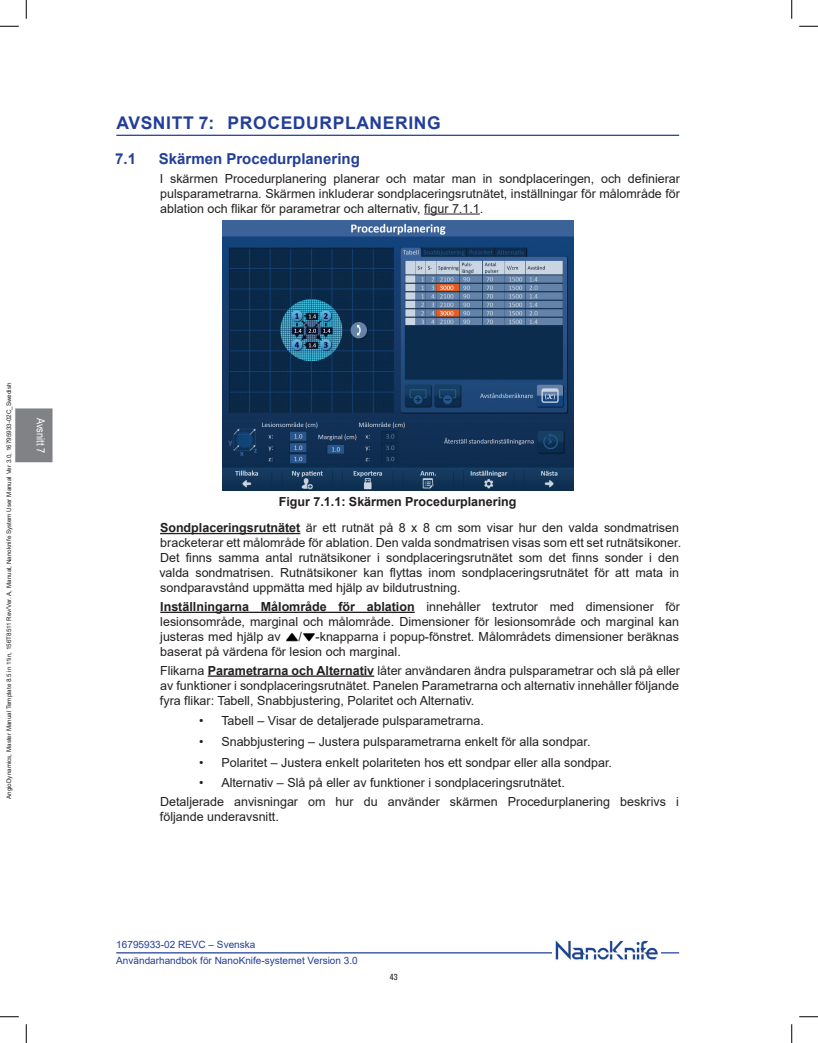
<style>
.page{position:relative;width:818px;height:1043px;background:#fff}
.page>*{position:absolute;margin:0;border:0;box-sizing:border-box;transform-origin:0 0}
.un_head{font:700 17.5px "Arial";letter-spacing:.035em;color:#223e99}
.un_subhead{font:700 15px "Arial";color:#223e99}
.un_body_indent{font:12.5px/15px "Arial";color:#231f20;text-align:justify}
.un_indent3{font:12.5px "Arial";color:#231f20}
.un_figure_title{font:700 12.5px "Arial";color:#231f20}
.t1{font:11.25px "Arial Narrow";color:#fff}
.t2{font:10px/16.1px "Arial";color:#223e99}
.t3{font:condensed 8.75px "Univers LT Std";color:#231f20}
.t4{font:6.25px "Arial";color:#231f20}
.s1{font-weight:700}
</style>
<div class="page">
<div style="left:15px;top:408px;width:37px;height:54px;background:#808285"></div>
<hr style="left:116px;top:952px;width:563px;height:1px;background:#223e99">
<img style="left:552px;top:940px;width:108px;height:20px">
<hr style="left:116px;top:135px;width:563px;height:1px;background:#223e99">
<hr style="left:424px;top:213px;width:56px;height:1px;background:#231f20">
<hr style="left:160px;top:533px;width:140px;height:1px;background:#231f20">
<hr style="left:160px;top:611px;width:254px;height:2px;background:#231f20">
<hr style="left:208px;top:675px;width:166px;height:1px;background:#231f20">
<img style="left:222px;top:221px;width:351px;height:270px">
<svg style="left:286px;top:633px;width:29px;height:8px"></svg>
<svg style="left:0;top:25px;width:19px;height:2px"></svg>
<svg style="left:799px;top:25px;width:19px;height:2px"></svg>
<svg style="left:0;top:1016px;width:19px;height:1px"></svg>
<svg style="left:799px;top:1016px;width:19px;height:1px"></svg>
<svg style="left:25px;top:0;width:2px;height:19px"></svg>
<svg style="left:25px;top:1024px;width:2px;height:18px"></svg>
<svg style="left:791px;top:0;width:1px;height:19px"></svg>
<svg style="left:791px;top:1024px;width:1px;height:18px"></svg>
<p class="t4" style="left:5px;top:799px;width:418px;rotate:-90deg">AngioDynamics, Master Manual Template 8.5 in 11in, 156T8511 Rev/Ver. A, Manual, Nanoknife System User Manual Ver 3.0, 16795933-02C_Swedish</p>
<p class="t1" style="left:49px;top:418px;width:37px;rotate:90deg">Avsnitt 7</p>
<p class="un_head" style="left:116px;top:111px;width:326px">AVSNITT 7: PROCEDURPLANERING</p>
<p class="un_subhead" style="left:115px;top:148px;width:22px">7.1</p>
<p class="un_subhead" style="left:159px;top:148px;width:202px">Skärmen Procedurplanering</p>
<p class="un_body_indent" style="left:160px;top:171px;width:521px">I skärmen Procedurplanering planerar och matar man in sondplaceringen, och definierar pulsparametrarna. Skärmen inkluderar sondplaceringsrutnätet, inställningar för målområde för ablation och flikar för parametrar och alternativ, figur 7.1.1.</p>
<p class="un_figure_title" style="left:279px;top:493px;width:239px">Figur 7.1.1: Skärmen Procedurplanering</p>
<p class="un_body_indent" style="left:159px;top:520px;width:523px;text-align:left"><span class="s1">Sondplaceringsrutnätet</span> är ett rutnät på 8 x 8 cm som visar hur den valda sondmatrisen bracketerar ett målområde för ablation. Den valda sondmatrisen visas som ett set rutnätsikoner.<br>Det finns samma antal rutnätsikoner i sondplaceringsrutnätet som det finns sonder i den valda sondmatrisen. Rutnätsikoner kan flyttas inom sondplaceringsrutnätet för att mata in sondparavstånd uppmätta med hjälp av bildutrustning.</p>
<p class="un_body_indent" style="left:160px;top:599px;width:521px"><span class="s1">Inställningarna Målområde för ablation</span> innehåller textrutor med dimensioner för lesionsområde, marginal och målområde. Dimensioner för lesionsområde och marginal kan justeras med hjälp av</p>
<p class="un_body_indent" style="left:160px;top:629px;width:520px;text-indent:138px">/ -knapparna i popup-fönstret. Målområdets dimensioner beräknas baserat på värdena för lesion och marginal.</p>
<p class="un_body_indent" style="left:160px;top:663px;width:521px">Flikarna <span class="s1">Parametrarna och Alternativ</span> låter användaren ändra pulsparametrar och slå på eller av funktioner i sondplaceringsrutnätet. Panelen Parametrarna och alternativ innehåller följande fyra flikar: Tabell, Snabbjustering, Polaritet och Alternativ.</p>
<p class="un_indent3" style="left:199px;top:712px;width:286px">• Tabell – Visar de detaljerade pulsparametrarna.</p>
<p class="un_indent3" style="left:199px;top:733px;width:393px">• Snabbjustering – Justera pulsparametrarna enkelt för alla sondpar.</p>
<p class="un_indent3" style="left:199px;top:753px;width:414px">• Polaritet – Justera enkelt polariteten hos ett sondpar eller alla sondpar.</p>
<p class="un_indent3" style="left:199px;top:774px;width:367px">• Alternativ – Slå på eller av funktioner i sondplaceringsrutnätet.</p>
<p class="un_body_indent" style="left:160px;top:794px;width:520px">Detaljerade anvisningar om hur du använder skärmen Procedurplanering beskrivs i följande underavsnitt.</p>
<p class="t2" style="left:116px;top:936px;width:243px">16795933-02 REVC – Svenska<br>Användarhandbok för NanoKnife-systemet Version 3.0</p>
<p class="t3" style="left:390px;top:971px;width:9px">43</p>
</div>
